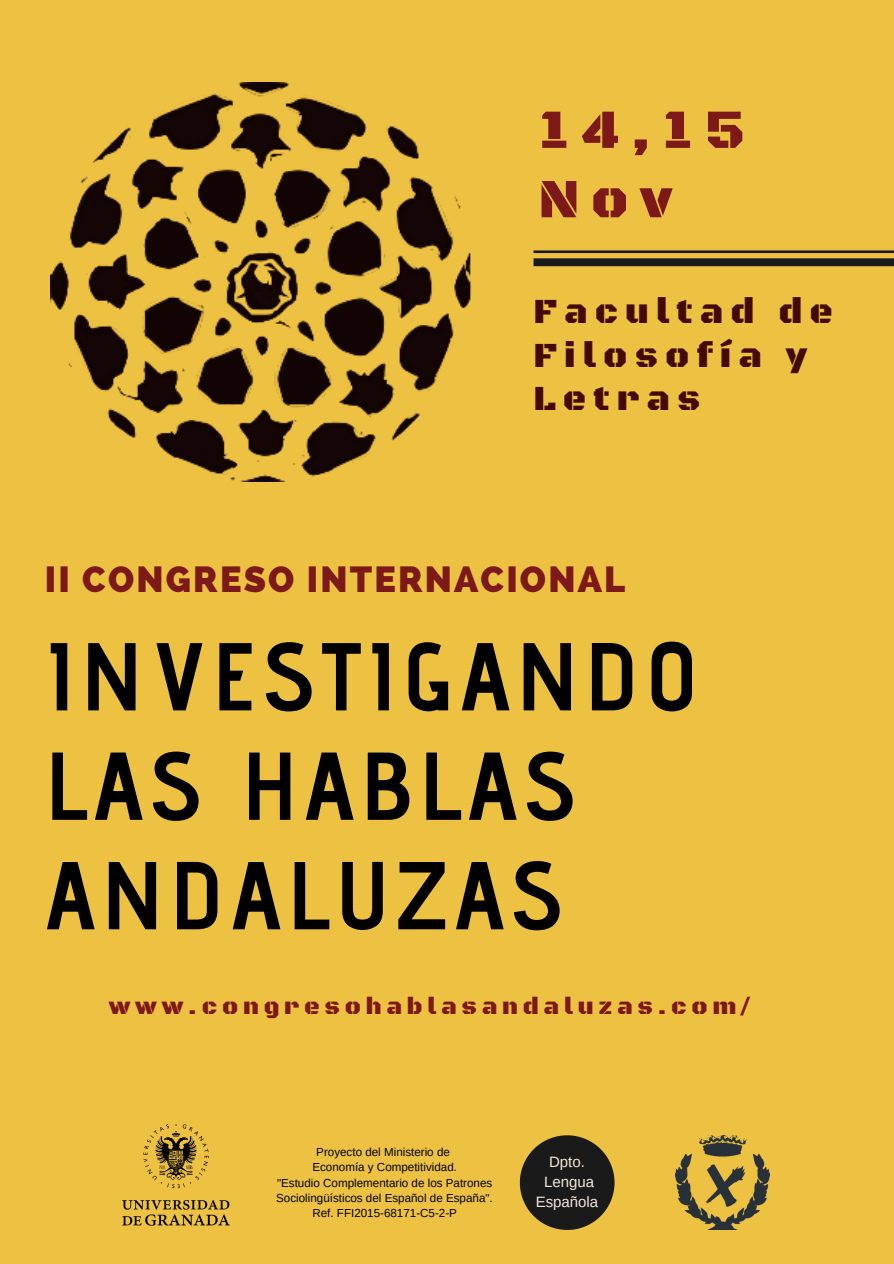
<style>
.page{position:relative;width:894px;height:1264px;background:#fff}
.page>*{position:absolute;margin:0;border:0;box-sizing:border-box;transform-origin:0 0}
.t1{font:700 96px/109.4px "Advent Pro";letter-spacing:.06em;color:#000}
.t2{font:55.95px/69.3px "Black Ops One";letter-spacing:.2em;color:#7d1919}
.t3{font:36px/43.3px "Black Ops One";letter-spacing:.2em;color:#440900}
.t4{font:800 36px "Raleway";letter-spacing:.06em;color:#7d1919}
.t5{font:24px "Black Ops One";letter-spacing:.2em;color:#7d1919}
.t6{font:15px/20.2px "Arimo";color:#f2e6da;text-align:center}
.t7{font:11.55px/15.3px "Arimo";color:#000;text-align:center}
</style>
<div class="page">
<div style="left:0;top:0;width:893px;height:1263px;background:#edc243"></div>
<svg style="left:533px;top:250px;width:360px;height:16px"></svg>
<img style="left:50px;top:83px;width:422px;height:398px">
<img style="left:675px;top:1135px;width:94px;height:94px">
<img style="left:122px;top:1124px;width:108px;height:102px">
<svg style="left:519px;top:1135px;width:95px;height:94px"></svg>
<h2 class="t2" style="left:538px;top:97px;width:209px">14,15<br>Nov</h2>
<h3 class="t3" style="left:533px;top:291px;width:301px">Facultad de<br>Filosofía y<br>Letras</h3>
<h3 class="t4" style="left:45px;top:558px;width:581px">II CONGRESO INTERNACIONAL</h3>
<h1 class="t1" style="left:45px;top:620px;width:654px">INVESTIGANDO<br>LAS HABLAS<br>ANDALUZAS</h1>
<h3 class="t5" style="left:109px;top:991px;width:642px">www.congresohablasandaluzas.com/</h3>
<p class="t7" style="left:276px;top:1144px;width:218px">Proyecto del Ministerio de<br>Economía y Competitividad.<br>"Estudio Complementario de los Patrones Sociolingüísticos del Español de España".<br>Ref. FFI2015-68171-C5-2-P</p>
<p class="t6" style="left:535px;top:1151px;width:64px">Dpto.<br>Lengua<br>Española</p>
</div>
